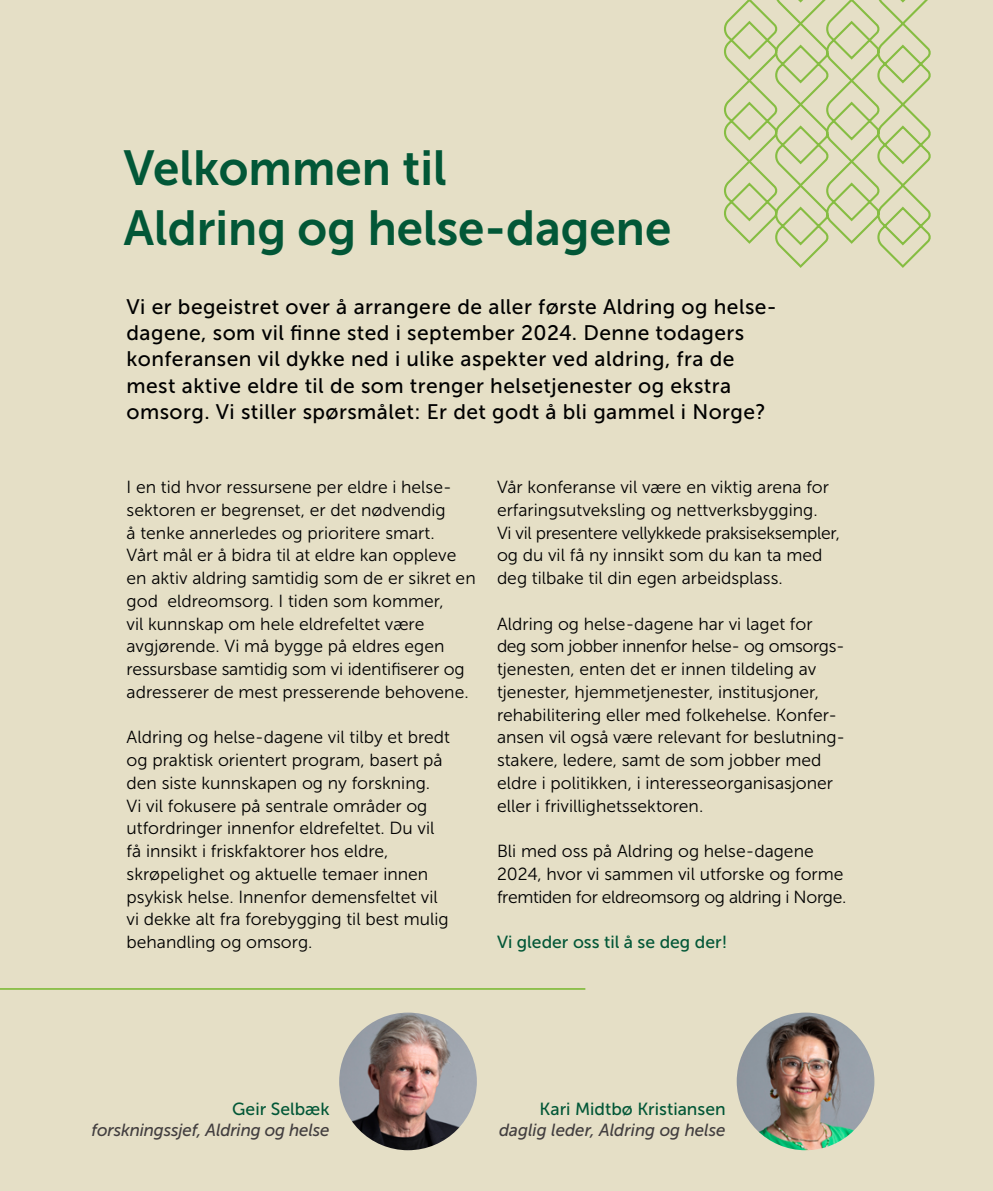
<style>
.page{position:relative;width:993px;height:1191px;background:#fff}
.page>*{position:absolute;margin:0;border:0;box-sizing:border-box;transform-origin:0 0}
.t1{font:49px/59.5px "Museo Sans 700";color:#025737}
.t2{font:21px/26.2px "Museo Sans 500";letter-spacing:.02em;color:#000}
.t3{font:17.5px/22.8px "Museo Sans 300";color:#000}
.t4{font:17.5px "Museo Sans 500";color:#025737}
.t5{font:italic 17.5px "Museo Sans 500";letter-spacing:-.01em;color:#423e3f}
</style>
<div class="page">
<div style="left:0;top:0;width:992px;height:1191px;background:#e5dfc6"></div>
<img style="left:339px;top:1012px;width:137px;height:138px;border-radius:69px">
<img style="left:736px;top:1012px;width:138px;height:138px;border-radius:69px">
<svg style="left:724px;top:0;width:207px;height:268px"></svg>
<hr style="left:992px;top:0;width:1px;height:279px;background:#025737">
<hr style="left:0;top:988px;width:585px;height:1px;background:#86bd42">
<h1 class="t1" style="left:124px;top:138px;width:548px">Velkommen til<br>Aldring og helse-dagene</h1>
<p class="t2" style="left:126px;top:294px;width:651px">Vi er begeistret over å arrangere de aller første Aldring og helse&shy;dagene, som vil finne sted i september 2024. Denne todagers konferansen vil dykke ned i ulike aspekter ved aldring, fra de mest aktive eldre til de som trenger helsetjenester og ekstra omsorg. Vi stiller spørsmålet: Er det godt å bli gammel i Norge?</p>
<p class="t3" style="left:126px;top:476px;width:350px">I en tid hvor ressursene per eldre i helse&shy;sektoren er begrenset, er det nødvendig<br>å tenke annerledes og prioritere smart.<br>Vårt mål er å bidra til at eldre kan oppleve en aktiv aldring samtidig som de er sikret en god eldreomsorg. I tiden som kommer,<br>vil kunnskap om hele eldrefeltet være avgjørende. Vi må bygge på eldres egen ressursbase samtidig som vi identifiserer og adresserer de mest presserende behovene.</p>
<p class="t3" style="left:126px;top:726px;width:325px">Aldring og helse-dagene vil tilby et bredt og praktisk orientert program, basert på den siste kunnskapen og ny forskning.<br>Vi vil fokusere på sentrale områder og utfordringer innenfor eldrefeltet. Du vil få innsikt i friskfaktorer hos eldre, skrøpelighet og aktuelle temaer innen psykisk helse. Innenfor demensfeltet vil vi dekke alt fra forebygging til best mulig behandling og omsorg.</p>
<p class="t3" style="left:497px;top:476px;width:344px">Vår konferanse vil være en viktig arena for erfaringsutveksling og nettverksbygging.<br>Vi vil presentere vellykkede praksiseksempler, og du vil få ny innsikt som du kan ta med deg tilbake til din egen arbeidsplass.</p>
<p class="t3" style="left:497px;top:612px;width:349px">Aldring og helse-dagene har vi laget for deg som jobber innenfor helse- og omsorgs&shy;tjenesten, enten det er innen tildeling av tjenester, hjemmetjenester, institusjoner, rehabilitering eller med folkehelse. Konfer&shy;ansen vil også være relevant for beslutning&shy;stakere, ledere, samt de som jobber med eldre i politikken, i interesseorganisasjoner eller i frivillighetssektoren.</p>
<p class="t3" style="left:497px;top:840px;width:351px">Bli med oss på Aldring og helse-dagene<br>2024, hvor vi sammen vil utforske og forme fremtiden for eldreomsorg og aldring i Norge.</p>
<p class="t4" style="left:497px;top:932px;width:232px">Vi gleder oss til å se deg der!</p>
<p class="t4" style="left:232px;top:1099px;width:99px">Geir Selbæk</p>
<p class="t5" style="left:92px;top:1120px;width:239px">forskningssjef, Aldring og helse</p>
<p class="t4" style="left:539px;top:1099px;width:187px">Kari Midtbø Kristiansen</p>
<p class="t5" style="left:499px;top:1120px;width:228px">daglig leder, Aldring og helse</p>
</div>
